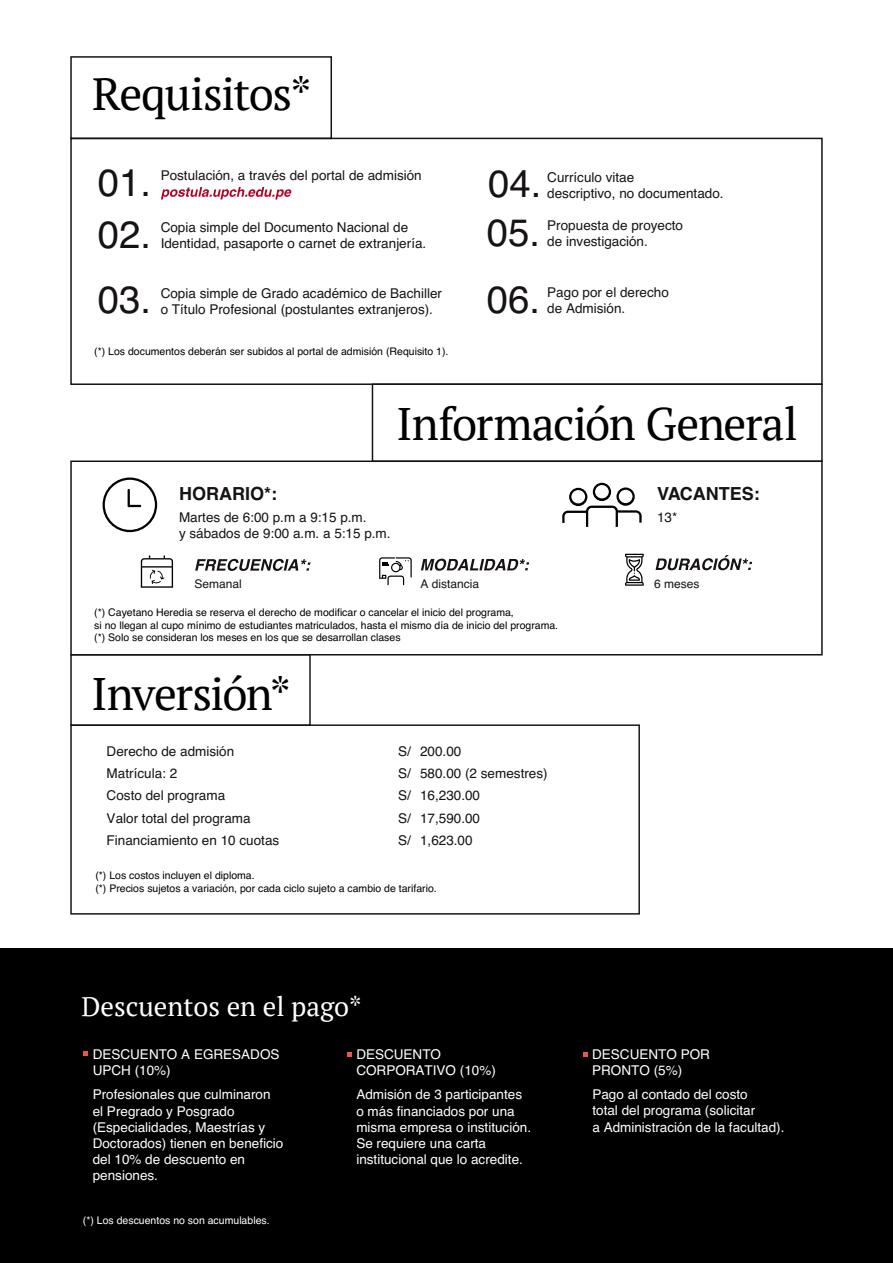
<style>
.page{position:relative;width:893px;height:1263px;background:#fff}
.page>*{position:absolute;margin:0;border:0;box-sizing:border-box;transform-origin:0 0}
.t1{font:45.45px "PT Serif";letter-spacing:-.03em;color:#000}
.t2{font:38.25px "Helvetica";color:#171314}
.t3{font:27px "PT Serif";color:#fff}
.t4{font:700 18px "Helvetica";color:#171314}
.t5{font:13.5px/22.2px "Helvetica";color:#171314}
.t6{font:13.5px/16.2px "Helvetica";color:#fff}
.t7{font:12px "Helvetica";color:#171314}
.t8{font:10.5px/12.6px "Helvetica";color:#000}
.t9{font:10.5px "Helvetica";color:#fff}
</style>
<div class="page">
<div style="left:0;top:949px;width:893px;height:314px;background:#000"></div>
<div style="left:70px;top:56px;width:262px;height:83px;border:2px solid #171314"></div>
<div style="left:70px;top:138px;width:753px;height:247px;border:2px solid #171314"></div>
<div style="left:70px;top:460px;width:753px;height:195px;border:2px solid #171314"></div>
<div style="left:372px;top:383px;width:451px;height:79px;border:2px solid #171314"></div>
<div style="left:70px;top:654px;width:241px;height:72px;border:1px solid #171314"></div>
<div style="left:70px;top:724px;width:570px;height:190px;border:1px solid #171314"></div>
<svg style="left:161px;top:187px;width:130px;height:12px"></svg>
<svg style="left:84px;top:1051px;width:4px;height:4px"></svg>
<svg style="left:348px;top:1052px;width:4px;height:4px"></svg>
<svg style="left:583px;top:1052px;width:5px;height:4px"></svg>
<svg style="left:103px;top:477px;width:54px;height:55px"></svg>
<svg style="left:562px;top:483px;width:80px;height:44px"></svg>
<svg style="left:195px;top:559px;width:115px;height:12px"></svg>
<svg style="left:421px;top:559px;width:108px;height:12px"></svg>
<svg style="left:655px;top:555px;width:97px;height:15px"></svg>
<svg style="left:379px;top:557px;width:33px;height:28px"></svg>
<svg style="left:625px;top:554px;width:19px;height:32px"></svg>
<svg style="left:141px;top:555px;width:32px;height:33px"></svg>
<h1 class="t1" style="left:92px;top:65px;width:221px">Requisitos*</h1>
<h2 class="t2" style="left:98px;top:153px;width:55px">01.</h2>
<p class="t5" style="left:161px;top:165px;width:263px">Postulación, a través del portal de admisión</p>
<h2 class="t2" style="left:98px;top:205px;width:55px">02.</h2>
<p class="t5" style="left:161px;top:219px;width:267px;line-height:16.2px">Copia simple del Documento Nacional de<br>Identidad, pasaporte o carnet de extranjería.</p>
<h2 class="t2" style="left:98px;top:270px;width:55px">03.</h2>
<p class="t5" style="left:161px;top:286px;width:283px;line-height:16.2px">Copia simple de Grado académico de Bachiller o Título Profesional (postulantes extranjeros).</p>
<p class="t8" style="left:94px;top:345px;width:356px">(*) Los documentos deberán ser subidos al portal de admisión (Requisito 1).</p>
<h2 class="t2" style="left:488px;top:154px;width:55px">04.</h2>
<h2 class="t2" style="left:487px;top:203px;width:55px">05.</h2>
<h2 class="t2" style="left:487px;top:270px;width:55px">06.</h2>
<p class="t5" style="left:547px;top:170px;width:178px;line-height:16.2px">Currículo vitae<br>descriptivo, no documentado.</p>
<p class="t5" style="left:547px;top:215px;width:137px">Propuesta de proyecto</p>
<p class="t5" style="left:547px;top:231px;width:102px">de investigación.</p>
<p class="t5" style="left:547px;top:282px;width:123px">Pago por el derecho</p>
<p class="t5" style="left:547px;top:298px;width:80px">de Admisión.</p>
<h1 class="t1" style="left:397px;top:394px;width:403px">Información General</h1>
<h3 class="t4" style="left:179px;top:480px;width:99px">HORARIO*:</h3>
<p class="t5" style="left:179px;top:509px;width:213px;line-height:16.2px">Martes de 6:00 p.m a 9:15 p.m.<br>y sábados de 9:00 a.m. a 5:15 p.m.</p>
<h3 class="t4" style="left:657px;top:480px;width:104px">VACANTES:</h3>
<p class="t5" style="left:657px;top:507px;width:22px">13*</p>
<p class="t7" style="left:195px;top:574px;width:49px">Semanal</p>
<p class="t7" style="left:420px;top:574px;width:60px">A distancia</p>
<p class="t7" style="left:654px;top:574px;width:47px">6 meses</p>
<p class="t8" style="left:94px;top:606px;width:465px">(*) Cayetano Heredia se reserva el derecho de modificar o cancelar el inicio del programa,<br>si no llegan al cupo mínimo de estudiantes matriculados, hasta el mismo día de inicio del programa. (*) Solo se consideran los meses en los que se desarrollan clases</p>
<h1 class="t1" style="left:91px;top:664px;width:201px">Inversión*</h1>
<p class="t5" style="left:107px;top:740px;width:129px">Derecho de admisión</p>
<p class="t5" style="left:107px;top:785px;width:174px">Costo del programa<br>Valor total del programa<br>Financiamiento en 10 cuotas</p>
<p class="t5" style="left:398px;top:740px;width:14px">S/</p>
<p class="t5" style="left:420px;top:740px;width:43px">200.00</p>
<p class="t5" style="left:420px;top:785px;width:62px;text-align:justify">16,230.00<br>17,590.00<br>1,623.00</p>
<p class="t5" style="left:107px;top:763px;width:72px">Matrícula: 2</p>
<p class="t5" style="left:398px;top:763px;width:151px">S/ 580.00 (2 semestres)<br>S/<br>S/<br>S/</p>
<p class="t8" style="left:95px;top:870px;width:343px">(*) Los costos incluyen el diploma.<br>(*) Precios sujetos a variación, por cada ciclo sujeto a cambio de tarifario.</p>
<h3 class="t3" style="left:81px;top:989px;width:282px">Descuentos en el pago*</h3>
<p class="t6" style="left:93px;top:1047px;width:188px">DESCUENTO A EGRESADOS<br>UPCH (10%)</p>
<p class="t6" style="left:93px;top:1087px;width:192px">Profesionales que culminaron el Pregrado y Posgrado (Especialidades, Maestrías y<br>Doctorados) tienen en beneficio del 10% de descuento en pensiones.</p>
<p class="t9" style="left:83px;top:1212px;width:188px">(*) Los descuentos no son acumulables.</p>
<p class="t6" style="left:356px;top:1047px;width:141px">DESCUENTO<br>CORPORATIVO (10%)</p>
<p class="t6" style="left:356px;top:1087px;width:176px">Admisión de 3 participantes o más financiados por una misma empresa o institución.<br>Se requiere una carta institucional que lo acredite.</p>
<p class="t6" style="left:592px;top:1047px;width:119px">DESCUENTO POR<br>PRONTO (5%)</p>
<p class="t6" style="left:592px;top:1087px;width:194px">Pago al contado del costo<br>total del programa (solicitar<br>a Administración de la facultad).</p>
</div>
